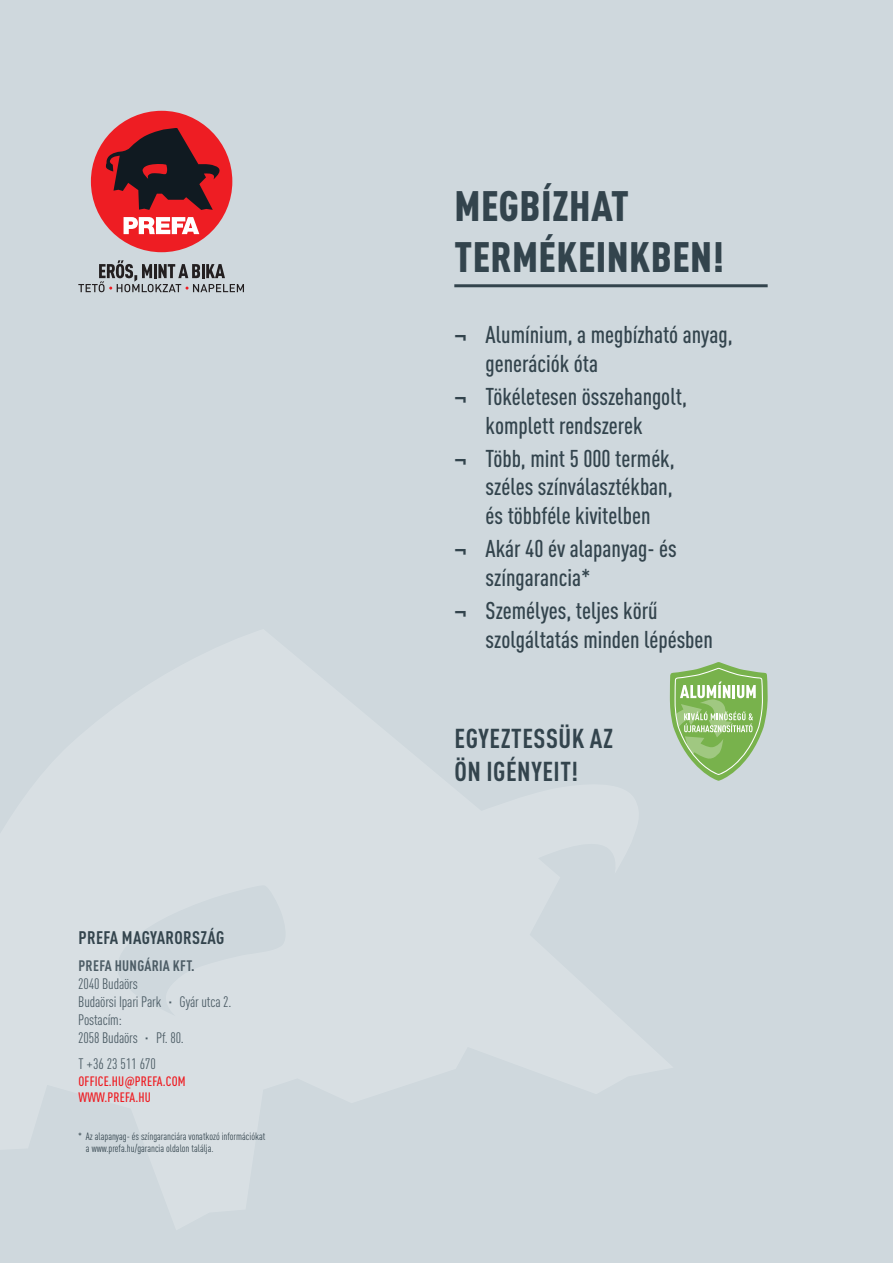
<style>
.page{position:relative;width:893px;height:1263px;background:#cfd8dd}
.page>*{position:absolute;margin:0;border:0;box-sizing:border-box;transform-origin:0 0}
.t1{font:900 condensed 42px/50.4px "DIN Pro";letter-spacing:.01em;color:#33444d}
.t2{font:700 condensed 27px/32.4px "DIN Pro";letter-spacing:.02em;color:#33444d}
.t3{font:500 condensed 24px/28.8px "DIN Pro";color:#33444d}
.t4{font:700 condensed 18px "DIN Pro";letter-spacing:.02em;color:#33444d}
.t5{font:condensed 15px/18px "DIN Pro";letter-spacing:-.01em;color:#4c5c65}
.t6{font:700 condensed 15px "DIN Pro";letter-spacing:.02em;color:#4c5c65}
.t7{font:500 condensed 13.5px/16.2px "DIN Pro";letter-spacing:.01em;color:#ee1d23}
.t8{font:condensed 10.5px/12.6px "DIN Pro";color:#33444d}
.s1{font-stretch:normal}
</style>
<div class="page">
<hr style="left:454px;top:284px;width:314px;height:3px;background:#33444d">
<svg style="left:670px;top:662px;width:98px;height:119px"></svg>
<div style="left:91px;top:111px;width:141px;height:141px;background:#ee1d23;border-radius:50%"></div>
<svg style="left:106px;top:128px;width:114px;height:82px"></svg>
<svg style="left:124px;top:217px;width:75px;height:17px"></svg>
<svg style="left:78px;top:260px;width:166px;height:32px"></svg>
<p class="t4" style="left:79px;top:924px;width:147px">PREFA MAGYARORSZÁG</p>
<p class="t6" style="left:78px;top:954px;width:118px">PREFA HUNGÁRIA KFT.</p>
<p class="t5" style="left:78px;top:973px;width:155px">2040 Budaörs<br>Budaörsi Ipari Park · Gyár utca 2.<br>Postacím:<br>2058 Budaörs · Pf. 80.</p>
<p class="t5" style="left:78px;top:1054px;width:79px">T +36 23 511 670</p>
<p class="t7" style="left:78px;top:1071px;width:109px">OFFICE.HU@PREFA.COM<br>WWW.PREFA.HU</p>
<p class="t8" style="left:86px;top:1129px;width:181px;text-indent:-8px">* Az alapanyag- és színgaranciára vonatkozó információkat a www.prefa.hu/garancia oldalon találja.</p>
<h1 class="t1" style="left:454px;top:177px;width:271px">MEGBÍZHAT<br>TERMÉKEINKBEN!</h1>
<p class="t3" style="left:486px;top:318px;width:249px;text-indent:-31px"><span class="s1">¬</span> Alumínium, a megbízható anyag, generációk óta</p>
<p class="t3" style="left:454px;top:380px;width:234px;text-align:center"><span class="s1">¬</span> Tökéletesen összehangolt, komplett rendszerek</p>
<p class="t3" style="left:486px;top:442px;width:191px;text-align:justify;text-indent:-31px"><span class="s1">¬</span> Több, mint 5 000 termék, széles színválasztékban, és többféle kivitelben</p>
<p class="t3" style="left:486px;top:532px;width:193px;text-indent:-31px"><span class="s1">¬</span> Akár 40 év alapanyag- és színgarancia*</p>
<p class="t3" style="left:486px;top:594px;width:229px;text-indent:-31px"><span class="s1">¬</span> Személyes, teljes körű szolgáltatás minden lépésben</p>
<p class="t2" style="left:455px;top:720px;width:160px">EGYEZTESSÜK AZ<br>ÖN IGÉNYEIT!</p>
</div>
